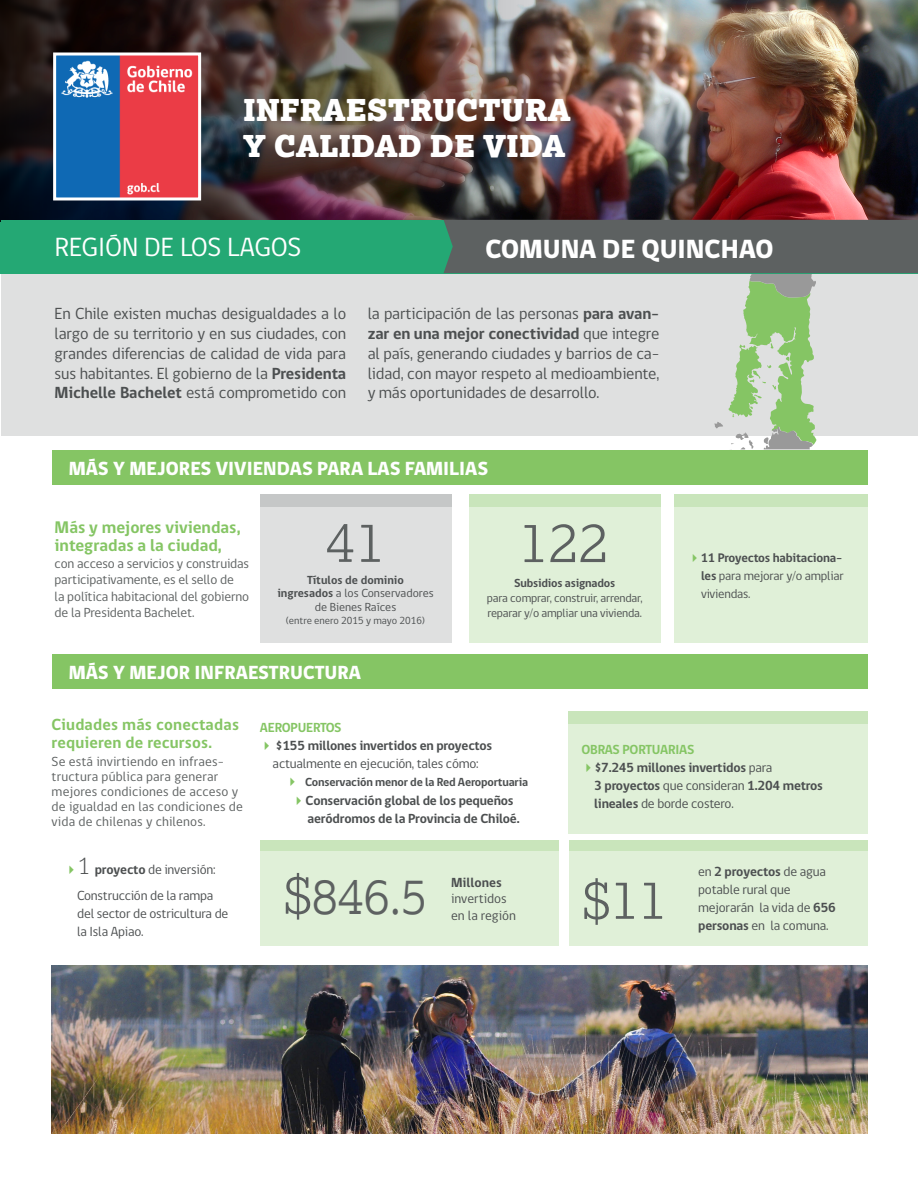
<style>
.page{position:relative;width:918px;height:1188px;background:#fff}
.page>*{position:absolute;margin:0;border:0;box-sizing:border-box;transform-origin:0 0}
.t1{font:300 55.5px "Lexia";color:#5d6161}
.t2{font:300 54px "Lexia";color:#5d6161}
.t3{font:300 49.5px "Lexia";color:#5d6161}
.t4{font:900 30px "Lexia";color:#fff}
.t5{font:27px "gob CL";color:#fff}
.t6{font:800 27px "gob CL";color:#fff}
.t7{font:800 19.5px "gob CL";color:#fff}
.t8{font:700 17.25px/18px "gob CL";color:#85c564}
.t9{font:16.5px/19.8px "gob CL";letter-spacing:-.01em;color:#4c4f50;text-align:justify}
.parrafo_justificado{font:700 16.5px/18px "gob CL";letter-spacing:.01em;color:#85c564}
.parrafo_justificado-2{font:13.5px/15px "gob CL";color:#5d6161}
.t10{font:700 13.5px/18px "gob CL";letter-spacing:-.015em;color:#4c4f50;text-align:center}
.t11{font:13.5px/18px "gob CL";letter-spacing:-.015em;color:#4c4f50}
.t12{font:700 13.5px "gob CL";letter-spacing:-.015em;color:#85c564}
.t13{font:12.75px/18px "gob CL";letter-spacing:-.015em;color:#4c4f50;text-align:justify}
.t14{font:12px/13.5px "gob CL";letter-spacing:-.015em;color:#4c4f50;text-align:center}
.t15{font:700 12px "gob CL";letter-spacing:-.015em;color:#4c4f50}
.t16{font:10.5px "gob CL";color:#4c4f50}
.s1{font-weight:700}
.s2{color:#85c564}
.s3{font-weight:300;font-size:24px}
.s4{font-weight:400}
.s5{font-size:54px}
</style>
<div class="page">
<div style="left:469px;top:495px;width:191px;height:148px;background:#e0f0d8"></div>
<img style="left:654px;top:0;width:264px;height:220px">
<div style="left:1px;top:274px;width:917px;height:161px;background:#dfe0e0"></div>
<div style="left:52px;top:451px;width:816px;height:34px;background:#85c564"></div>
<div style="left:260px;top:495px;width:191px;height:148px;background:#dfe0e0"></div>
<div style="left:260px;top:495px;width:191px;height:12px;background:#c5c7c7"></div>
<img style="left:1px;top:0;width:653px;height:220px">
<img style="left:57px;top:56px;width:140px;height:140px">
<div style="left:53px;top:52px;width:148px;height:148px;border:3px solid #fff"></div>
<div style="left:1px;top:220px;width:489px;height:53px;background:#24a874"></div>
<svg style="left:444px;top:220px;width:474px;height:229px"></svg>
<div style="left:469px;top:495px;width:191px;height:12px;background:#c9e5bb"></div>
<div style="left:52px;top:655px;width:816px;height:34px;background:#85c564"></div>
<div style="left:569px;top:711px;width:299px;height:122px;background:#e0f0d8"></div>
<div style="left:569px;top:711px;width:299px;height:13px;background:#c9e5bb"></div>
<div style="left:569px;top:840px;width:299px;height:106px;background:#e0f0d8"></div>
<div style="left:261px;top:840px;width:298px;height:106px;background:#e0f0d8"></div>
<div style="left:569px;top:840px;width:299px;height:11px;background:#c9e5bb"></div>
<div style="left:261px;top:840px;width:298px;height:11px;background:#c9e5bb"></div>
<img style="left:52px;top:965px;width:816px;height:169px">
<div style="left:674px;top:495px;width:194px;height:148px;background:#e0f0d8"></div>
<div style="left:674px;top:495px;width:194px;height:12px;background:#c9e5bb"></div>
<p class="t4" style="left:243px;top:90px;width:329px">INFRAESTRUCTURA</p>
<p class="t4" style="left:243px;top:126px;width:324px">Y CALIDAD DE VIDA</p>
<p class="t5" style="left:55px;top:229px;width:248px">REGIÓN DE LOS LAGOS</p>
<p class="t6" style="left:485px;top:230px;width:289px">COMUNA DE QUINCHAO</p>
<p class="t9" style="left:55px;top:304px;width:293px">En Chile existen muchas desigualdades a lo largo de su territorio y en sus ciudades, con grandes diferencias de calidad de vida para sus habitantes. El gobierno de la <span class="s1">Presidenta Michelle Bachelet</span> está comprometido con</p>
<p class="t9" style="left:368px;top:304px;width:293px">la participación de las personas <span class="s1">para avan&shy;zar en una mejor conectividad</span> que integre al país, generando ciudades y barrios de ca&shy;lidad, con mayor respeto al medioambiente, y más oportunidades de desarrollo.</p>
<p class="t7" style="left:69px;top:455px;width:421px">MÁS Y MEJORES VIVIENDAS PARA LAS FAMILIAS</p>
<p class="t8" style="left:55px;top:519px;width:187px">Más y mejores viviendas, integradas a la ciudad,</p>
<p class="parrafo_justificado-2" style="left:55px;top:555px;width:196px;line-height:16.5px">con acceso a servicios y construidas participativamente, es el sello de<br>la política habitacional del gobierno de la Presidenta Bachelet.</p>
<p class="t1" style="left:325px;top:507px;width:62px">41</p>
<p class="t14" style="left:277px;top:573px;width:158px"><span class="s1">Títulos de dominio<br>ingresados</span> a los Conservadores de Bienes Raíces</p>
<p class="t16" style="left:286px;top:613px;width:141px">(entre enero 2015 y mayo 2016)</p>
<p class="t1" style="left:519px;top:507px;width:92px">122</p>
<p class="t14" style="left:487px;top:576px;width:157px;line-height:15px"><span class="s1">Subsidios asignados<br></span>para comprar, construir, arrendar, reparar y/o ampliar una vivienda.</p>
<p class="t13" style="left:701px;top:549px;width:144px;text-indent:-13px"><span class="s2">✔</span><span class="s1">11 Proyectos habitaciona&shy;les</span> para mejorar y/o ampliar viviendas.</p>
<p class="t7" style="left:69px;top:659px;width:294px">MÁS Y MEJOR INFRAESTRUCTURA</p>
<p class="parrafo_justificado" style="left:52px;top:716px;width:189px">Ciudades más conectadas requieren de recursos.</p>
<p class="parrafo_justificado-2" style="left:52px;top:754px;width:193px">Se está invirtiendo en infraes&shy;tructura pública para generar mejores condiciones de acceso y de igualdad en las condiciones de vida de chilenas y chilenos.</p>
<p class="t11" style="left:64px;top:861px;width:153px"><span class="s2">✔</span><span class="s3">1</span> <span class="s1">proyecto</span> de inversión:</p>
<p class="t11" style="left:77px;top:887px;width:153px">Construcción de la rampa del sector de ostricultura de la Isla Apiao.</p>
<p class="t12" style="left:260px;top:719px;width:83px">AEROPUERTOS</p>
<p class="t10" style="left:260px;top:737px;width:234px"><span class="s2">✔</span> $155 millones invertidos en proyectos <span class="s4">actualmente en ejecución, tales cómo:</span></p>
<p class="t15" style="left:285px;top:774px;width:244px"><span class="s2">✔</span> Conservación menor de la Red Aeroportuaria</p>
<p class="t10" style="left:292px;top:791px;width:223px"><span class="s2">✔</span>Conservación global de los pequeños</p>
<p class="t10" style="left:308px;top:810px;width:214px">aeródromos de la Provincia de Chiloé.</p>
<p class="t3" style="left:283px;top:864px;width:146px"><span class="s5">$</span>846.5</p>
<p class="t11" style="left:451px;top:874px;width:57px;line-height:16.5px"><span class="s1">Millones </span>invertidos</p>
<p class="t11" style="left:451px;top:907px;width:66px">en la región</p>
<p class="t12" style="left:581px;top:740px;width:114px">OBRAS PORTUARIAS</p>
<p class="t10" style="left:594px;top:758px;width:230px;text-align:left;text-indent:-13px"><span class="s2">✔</span>$7.245 millones invertidos <span class="s4">para<br></span>3 proyectos <span class="s4">que consideran</span> 1.204 metros lineales <span class="s4">de borde costero.</span></p>
<p class="t2" style="left:582px;top:865px;width:87px">$11</p>
<p class="t11" style="left:698px;top:863px;width:139px">en <span class="s1">2 proyectos</span> de agua potable rural que mejorarán la vida de <span class="s1">656 personas</span> en la comuna.</p>
</div>
